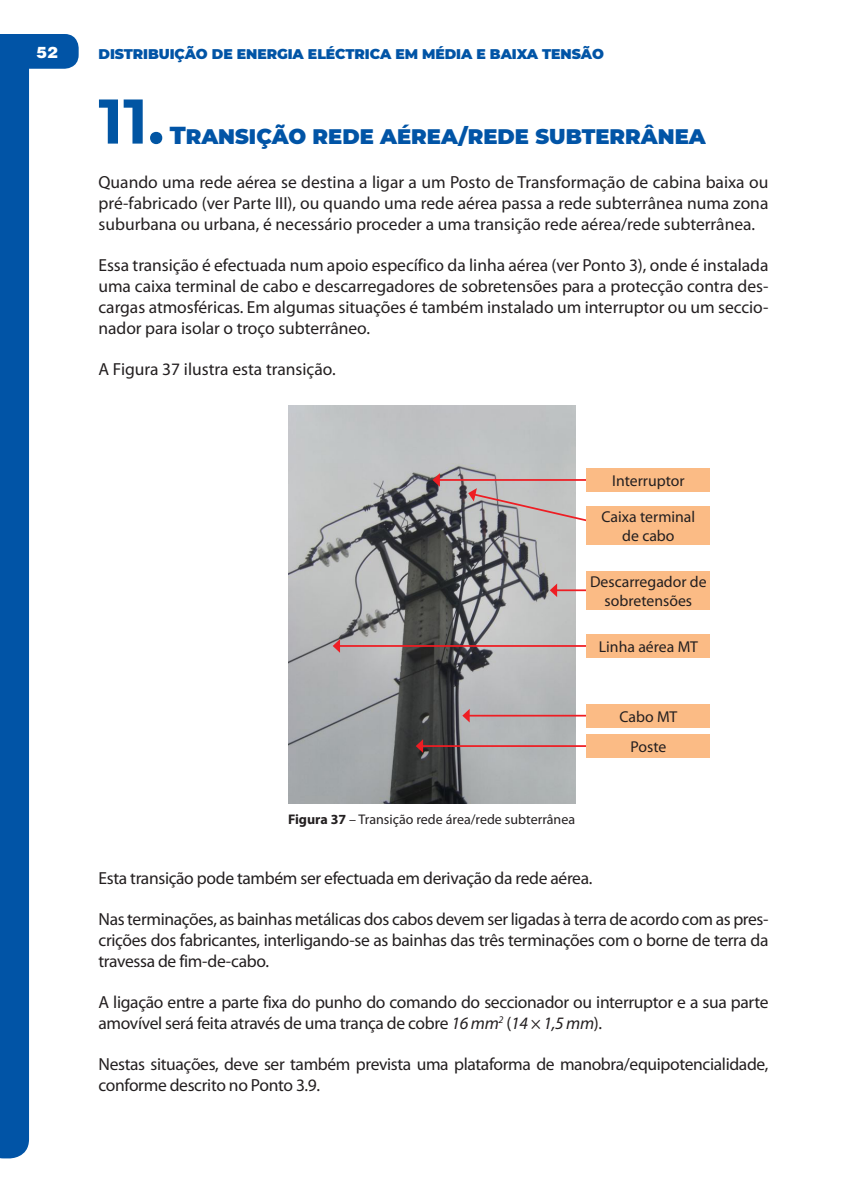
<style>
.page{position:relative;width:844px;height:1191px;background:#fff}
.page>*{position:absolute;margin:0;border:0;box-sizing:border-box;transform-origin:0 0}
.t1{font:700 63px "Montserrat";color:#0155a3}
.t2{font:900 21px "Montserrat";color:#0154a6}
.t3{font:17.5px/21px "Myriad Pro";letter-spacing:-.02em;color:#231f20;text-align:justify}
.t4{font:17.5px "Myriad Pro";color:#231f20}
.t5{font:15.75px/18.9px "Myriad Pro";color:#231f20;text-align:center}
.t6{font:900 15.75px "Helvetica LT Std";color:#fff}
.t7{font:900 14px "Montserrat";letter-spacing:-.005em;color:#0154a6}
.t8{font:14px "Myriad Pro";color:#231f20}
.s1{font-size:24.5px}
.s2{font-weight:700}
.s3{font-style:italic}
</style>
<div class="page">
<svg style="left:0;top:34px;width:79px;height:1124px"></svg>
<img style="left:288px;top:405px;width:287px;height:398px">
<hr style="left:439px;top:479px;width:168px;height:2px;background:#ee1d23">
<svg style="left:432px;top:473px;width:8px;height:14px"></svg>
<svg style="left:468px;top:488px;width:119px;height:39px;background:#c0b5b6"></svg>
<hr style="left:556px;top:589px;width:51px;height:2px;background:#ee1d23">
<svg style="left:550px;top:583px;width:7px;height:14px"></svg>
<hr style="left:469px;top:715px;width:138px;height:1px;background:#ee1d23">
<svg style="left:462px;top:709px;width:8px;height:13px"></svg>
<hr style="left:339px;top:645px;width:268px;height:2px;background:#ee1d23">
<svg style="left:333px;top:639px;width:7px;height:14px"></svg>
<hr style="left:422px;top:745px;width:185px;height:2px;background:#ee1d23">
<svg style="left:416px;top:739px;width:7px;height:14px"></svg>
<div style="left:587px;top:634px;width:123px;height:24px;background:#fbbb85"></div>
<div style="left:587px;top:734px;width:123px;height:24px;background:#fbbb85"></div>
<div style="left:587px;top:703px;width:123px;height:24px;background:#fbbb85"></div>
<div style="left:587px;top:571px;width:123px;height:39px;background:#fbbb85"></div>
<div style="left:587px;top:506px;width:123px;height:38px;background:#fbbb85"></div>
<div style="left:587px;top:468px;width:123px;height:24px;background:#fbbb85"></div>
<p class="t6" style="left:37px;top:42px;width:23px">52</p>
<p class="t7" style="left:98px;top:43px;width:507px">DISTRIBUIÇÃO DE ENERGIA ELÉCTRICA EM MÉDIA E BAIXA TENSÃO</p>
<h1 class="t1" style="left:98px;top:76px;width:67px">11.</h1>
<p class="t2" style="left:170px;top:120px;width:537px"><span class="s1">T</span>RANSIÇÃO REDE AÉREA/REDE SUBTERRÂNEA</p>
<p class="t3" style="left:98px;top:171px;width:671px">Quando uma rede aérea se destina a ligar a um Posto de Transformação de cabina baixa ou pré-fabricado (ver Parte III), ou quando uma rede aérea passa a rede subterrânea numa zona suburbana ou urbana, é necessário proceder a uma transição rede aérea/rede subterrânea.</p>
<p class="t3" style="left:98px;top:254px;width:671px">Essa transição é efectuada num apoio específico da linha aérea (ver Ponto 3), onde é instalada uma caixa terminal de cabo e descarregadores de sobretensões para a protecção contra des&shy;cargas atmosféricas. Em algumas situações é também instalado um interruptor ou um seccio&shy;nador para isolar o troço subterrâneo.</p>
<p class="t4" style="left:98px;top:358px;width:239px">A Figura 37 ilustra esta transição.</p>
<p class="t5" style="left:612px;top:471px;width:74px">Interruptor</p>
<p class="t5" style="left:601px;top:507px;width:95px">Caixa terminal de cabo</p>
<p class="t5" style="left:590px;top:572px;width:118px">Descarregador de sobretensões</p>
<p class="t5" style="left:599px;top:637px;width:101px">Linha aérea MT</p>
<p class="t5" style="left:619px;top:706px;width:59px">Cabo MT</p>
<p class="t8" style="left:288px;top:811px;width:289px"><span class="s2">Figura 37</span> – Transição rede área/rede subterrânea</p>
<p class="t5" style="left:630px;top:737px;width:37px">Poste</p>
<p class="t3" style="left:98px;top:867px;width:495px">Esta transição pode também ser efectuada em derivação da rede aérea.</p>
<p class="t3" style="left:98px;top:908px;width:671px">Nas terminações, as bainhas metálicas dos cabos devem ser ligadas à terra de acordo com as pres&shy;crições dos fabricantes, interligando-se as bainhas das três terminações com o borne de terra da travessa de fim-de-cabo.</p>
<p class="t3" style="left:98px;top:991px;width:671px">A ligação entre a parte fixa do punho do comando do seccionador ou interruptor e a sua parte amovível será feita através de uma trança de cobre <span class="s3">16 mm</span><sup>2</sup> (<span class="s3">14 × 1,5 mm</span>).</p>
<p class="t3" style="left:98px;top:1053px;width:671px">Nestas situações, deve ser também prevista uma plataforma de manobra/equipotencialidade, conforme descrito no Ponto 3.9.</p>
</div>
